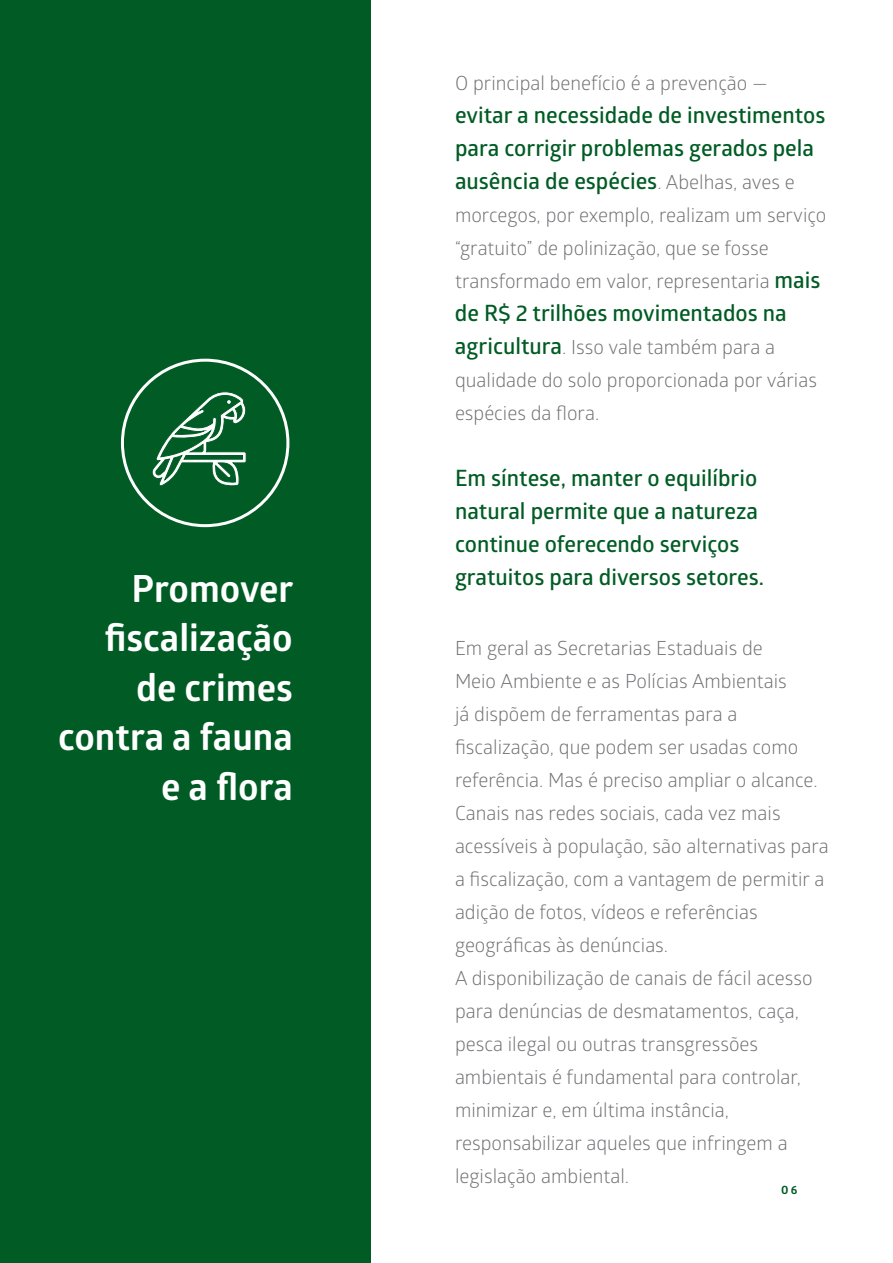
<style>
.page{position:relative;width:893px;height:1263px;background:#fff}
.page>*{position:absolute;margin:0;border:0;box-sizing:border-box;transform-origin:0 0}
.t1{font:700 37.5px/49.5px "Glober";color:#fff;text-align:right}
.t2{font:600 22.5px/33px "Glober";color:#005c24}
.t3{font:19.5px/33px "Glober";color:#6f7073}
.t4{font:700 12px "Glober";color:#005c24}
.s1{font-weight:400;font-size:19.5px;color:#6f7073}
.s2{font-weight:600;font-size:22.5px;color:#005c24}
</style>
<div class="page">
<div style="left:0;top:0;width:370px;height:1263px;background:#005c24"></div>
<svg style="left:152px;top:391px;width:95px;height:95px"></svg>
<h1 class="t1" style="left:58px;top:563px;width:237px">Promover fiscalização de crimes contra a fauna e a flora</h1>
<p class="t3" style="left:455px;top:65px;width:315px">O principal benefício é a prevenção —</p>
<p class="t2" style="left:455px;top:98px;width:372px">evitar a necessidade de investimentos para corrigir problemas gerados pela ausência de espécies<span class="s1">. Abelhas, aves e</span></p>
<p class="t3" style="left:455px;top:197px;width:373px">morcegos, por exemplo, realizam um serviço “gratuito” de polinização, que se fosse transformado em valor, representaria <span class="s2">mais</span></p>
<p class="t2" style="left:455px;top:296px;width:333px">de R$ 2 trilhões movimentados na</p>
<p class="t3" style="left:455px;top:329px;width:364px"><span class="s2">agricultura</span>. Isso vale também para a qualidade do solo proporcionada por várias espécies da flora.</p>
<p class="t2" style="left:455px;top:461px;width:311px">Em síntese, manter o equilíbrio natural permite que a natureza continue oferecendo serviços gratuitos para diversos setores.</p>
<p class="t3" style="left:455px;top:631px;width:375px">Em geral as Secretarias Estaduais de<br>Meio Ambiente e as Polícias Ambientais<br>já dispõem de ferramentas para a fiscalização, que podem ser usadas como referência. Mas é preciso ampliar o alcance.<br>Canais nas redes sociais, cada vez mais acessíveis à população, são alternativas para a fiscalização, com a vantagem de permitir a adição de fotos, vídeos e referências geográficas às denúncias.<br>A disponibilização de canais de fácil acesso para denúncias de desmatamentos, caça, pesca ilegal ou outras transgressões ambientais é fundamental para controlar, minimizar e, em última instância, responsabilizar aqueles que infringem a legislação ambiental.</p>
<p class="t4" style="left:781px;top:1181px;width:18px">06</p>
</div>
